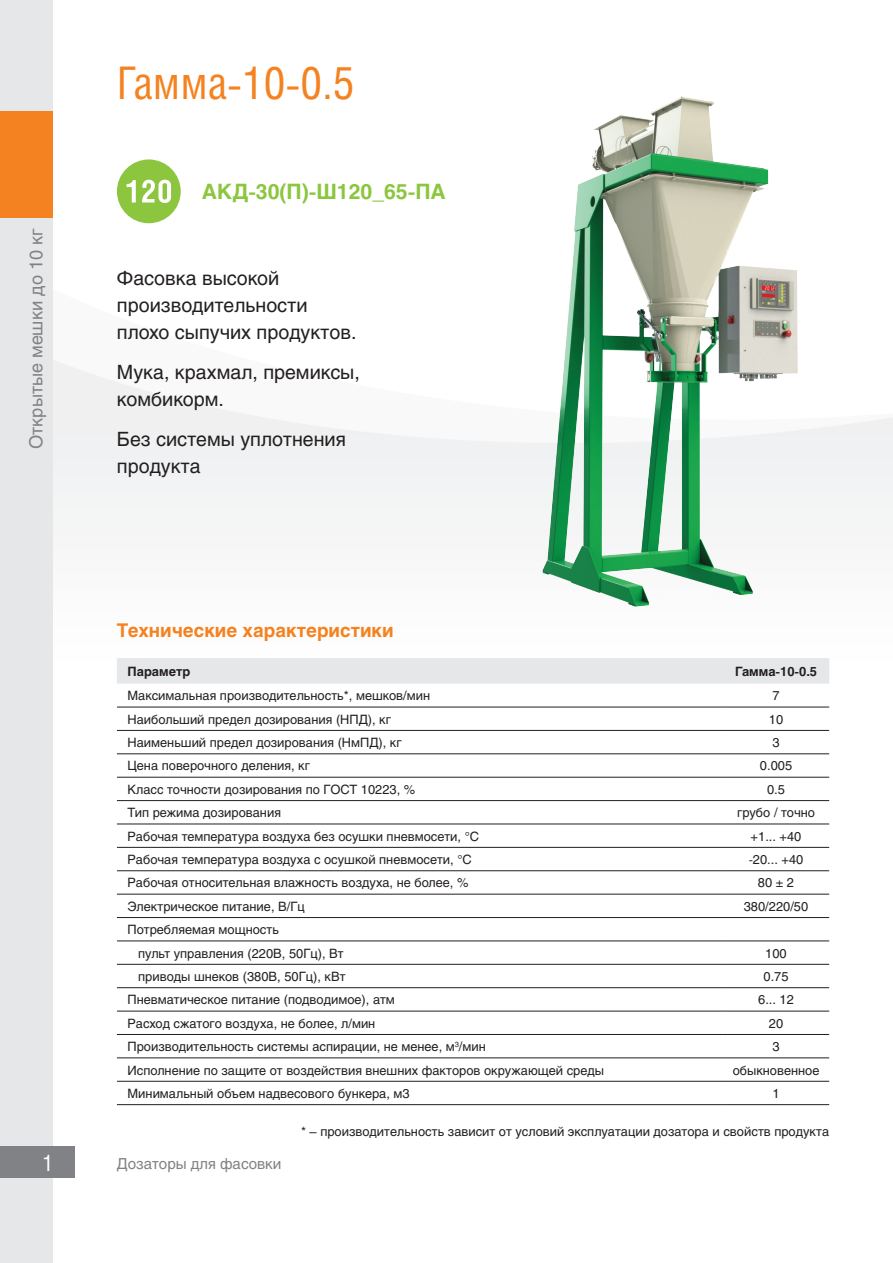
<style>
.page{position:relative;width:893px;height:1263px;background:#fff}
.page>*{position:absolute;margin:0;border:0;box-sizing:border-box;transform-origin:0 0}
.t1{font:45px "Helios Cond";color:#f58220}
.t2{font:22.5px "Helios Cond";color:#fff}
.t3{font:700 21px "Helios";color:#8bc63e}
.t4{font:19.5px/27px "Helios";color:#231f20}
.t5{font:700 18.75px "Helios";color:#f58220}
.t6{font:18px "Helios";color:#808285}
.t7{font:15px "Helios";color:#808285}
.t8{font:12.75px "Helios";color:#231f20}
.t9{font:700 12.75px "Helios";color:#231f20}
</style>
<div class="page">
<div style="left:0;top:0;width:53px;height:1263px;background:#e6e7e9"></div>
<div style="left:0;top:1146px;width:74px;height:32px;background:#808285"></div>
<div style="left:0;top:111px;width:53px;height:107px;background:#f58220"></div>
<div style="left:117px;top:159px;width:64px;height:64px;background:#8bc63e;border-radius:50%"></div>
<div style="left:117px;top:658px;width:712px;height:26px;background:#e6e7e9"></div>
<hr style="left:117px;top:707px;width:606px;height:1px;background:#231f20">
<hr style="left:723px;top:707px;width:106px;height:1px;background:#231f20">
<hr style="left:117px;top:730px;width:606px;height:1px;background:#231f20">
<hr style="left:723px;top:730px;width:106px;height:1px;background:#231f20">
<hr style="left:117px;top:753px;width:606px;height:1px;background:#231f20">
<hr style="left:723px;top:753px;width:106px;height:1px;background:#231f20">
<hr style="left:117px;top:777px;width:606px;height:1px;background:#231f20">
<hr style="left:723px;top:777px;width:106px;height:1px;background:#231f20">
<hr style="left:117px;top:800px;width:606px;height:1px;background:#231f20">
<hr style="left:723px;top:800px;width:106px;height:1px;background:#231f20">
<hr style="left:117px;top:824px;width:606px;height:1px;background:#231f20">
<hr style="left:723px;top:824px;width:106px;height:1px;background:#231f20">
<hr style="left:117px;top:847px;width:606px;height:1px;background:#231f20">
<hr style="left:723px;top:847px;width:106px;height:1px;background:#231f20">
<hr style="left:117px;top:870px;width:606px;height:1px;background:#231f20">
<hr style="left:723px;top:870px;width:106px;height:1px;background:#231f20">
<hr style="left:117px;top:894px;width:606px;height:1px;background:#231f20">
<hr style="left:723px;top:894px;width:106px;height:1px;background:#231f20">
<hr style="left:117px;top:917px;width:606px;height:1px;background:#231f20">
<hr style="left:723px;top:917px;width:106px;height:1px;background:#231f20">
<hr style="left:117px;top:940px;width:606px;height:1px;background:#231f20">
<hr style="left:723px;top:940px;width:106px;height:1px;background:#231f20">
<hr style="left:117px;top:964px;width:606px;height:1px;background:#231f20">
<hr style="left:723px;top:964px;width:106px;height:1px;background:#231f20">
<hr style="left:117px;top:987px;width:606px;height:1px;background:#231f20">
<hr style="left:723px;top:987px;width:106px;height:1px;background:#231f20">
<hr style="left:117px;top:1011px;width:606px;height:1px;background:#231f20">
<hr style="left:723px;top:1011px;width:106px;height:1px;background:#231f20">
<hr style="left:117px;top:1034px;width:606px;height:1px;background:#231f20">
<hr style="left:723px;top:1034px;width:106px;height:1px;background:#231f20">
<hr style="left:117px;top:1057px;width:606px;height:1px;background:#231f20">
<hr style="left:723px;top:1057px;width:106px;height:1px;background:#231f20">
<hr style="left:117px;top:1081px;width:606px;height:1px;background:#231f20">
<hr style="left:723px;top:1081px;width:106px;height:1px;background:#231f20">
<hr style="left:117px;top:1104px;width:606px;height:1px;background:#231f20">
<hr style="left:723px;top:1104px;width:106px;height:1px;background:#231f20">
<svg style="left:127px;top:180px;width:44px;height:23px"></svg>
<img style="left:543px;top:96px;width:254px;height:510px">
<h3 class="t6" style="left:25px;top:449px;width:222px;rotate:-90deg">Открытые мешки до 10 кг</h3>
<h2 class="t2" style="left:42px;top:1149px;width:12px">1</h2>
<p class="t1" style="left:117px;top:56px;width:239px">Гамма-10-0.5</p>
<p class="t3" style="left:202px;top:180px;width:245px">АКД-30(П)-Ш120_65-ПА</p>
<p class="t4" style="left:117px;top:264px;width:241px">Фасовка высокой производительности плохо сыпучих продуктов.</p>
<p class="t4" style="left:117px;top:358px;width:244px">Мука, крахмал, премиксы, комбикорм.</p>
<p class="t4" style="left:117px;top:425px;width:230px">Без системы уплотнения продукта</p>
<p class="t5" style="left:117px;top:619px;width:278px">Технические характеристики</p>
<p class="t9" style="left:128px;top:664px;width:64px">Параметр</p>
<p class="t9" style="left:735px;top:664px;width:84px">Гамма-10-0.5</p>
<p class="t8" style="left:128px;top:688px;width:304px">Максимальная производительность*, мешков/мин</p>
<p class="t8" style="left:772px;top:688px;width:9px">7</p>
<p class="t8" style="left:128px;top:712px;width:265px">Наибольший предел дозирования (НПД), кг</p>
<p class="t8" style="left:769px;top:712px;width:16px">10</p>
<p class="t8" style="left:128px;top:735px;width:276px">Наименьший предел дозирования (НмПД), кг</p>
<p class="t8" style="left:772px;top:735px;width:9px">3</p>
<p class="t8" style="left:128px;top:758px;width:184px">Цена поверочного деления, кг</p>
<p class="t8" style="left:760px;top:758px;width:34px">0.005</p>
<p class="t8" style="left:128px;top:782px;width:289px">Класс точности дозирования по ГОСТ 10223, %</p>
<p class="t8" style="left:767px;top:782px;width:19px">0.5</p>
<p class="t8" style="left:128px;top:805px;width:155px">Тип режима дозирования</p>
<p class="t8" style="left:737px;top:805px;width:80px">грубо / точно</p>
<p class="t8" style="left:128px;top:828px;width:353px">Рабочая температура воздуха без осушки пневмосети, °C</p>
<p class="t8" style="left:751px;top:828px;width:52px">+1... +40</p>
<p class="t8" style="left:128px;top:852px;width:346px">Рабочая температура воздуха с осушкой пневмосети, °C</p>
<p class="t8" style="left:749px;top:852px;width:56px">-20... +40</p>
<p class="t8" style="left:128px;top:875px;width:342px">Рабочая относительная влажность воздуха, не более, %</p>
<p class="t8" style="left:758px;top:875px;width:38px">80 ± 2</p>
<p class="t8" style="left:128px;top:899px;width:179px">Электрическое питание, В/Гц</p>
<p class="t8" style="left:744px;top:899px;width:66px">380/220/50</p>
<p class="t8" style="left:128px;top:922px;width:153px">Потребляемая мощность</p>
<p class="t8" style="left:138px;top:945px;width:207px">пульт управления (220В, 50Гц), Вт</p>
<p class="t8" style="left:765px;top:945px;width:23px">100</p>
<p class="t8" style="left:138px;top:969px;width:209px">приводы шнеков (380В, 50Гц), кВт</p>
<p class="t8" style="left:763px;top:969px;width:27px">0.75</p>
<p class="t8" style="left:128px;top:992px;width:269px">Пневматическое питание (подводимое), атм</p>
<p class="t8" style="left:758px;top:992px;width:37px">6... 12</p>
<p class="t8" style="left:128px;top:1016px;width:249px">Расход сжатого воздуха, не более, л/мин</p>
<p class="t8" style="left:769px;top:1016px;width:16px">20</p>
<p class="t8" style="left:128px;top:1039px;width:360px">Производительность системы аспирации, не менее, м<sup>3</sup>/мин</p>
<p class="t8" style="left:772px;top:1039px;width:9px">3</p>
<p class="t8" style="left:128px;top:1062px;width:478px">Исполнение по защите от воздействия внешних факторов окружающей среды</p>
<p class="t8" style="left:733px;top:1062px;width:88px">обыкновенное</p>
<p class="t8" style="left:128px;top:1086px;width:284px">Минимальный объем надвесового бункера, м3</p>
<p class="t8" style="left:772px;top:1086px;width:9px">1</p>
<p class="t7" style="left:117px;top:1155px;width:166px">Дозаторы для фасовки</p>
<p class="t8" style="left:301px;top:1124px;width:530px">* – производительность зависит от условий эксплуатации дозатора и свойств продукта</p>
</div>
